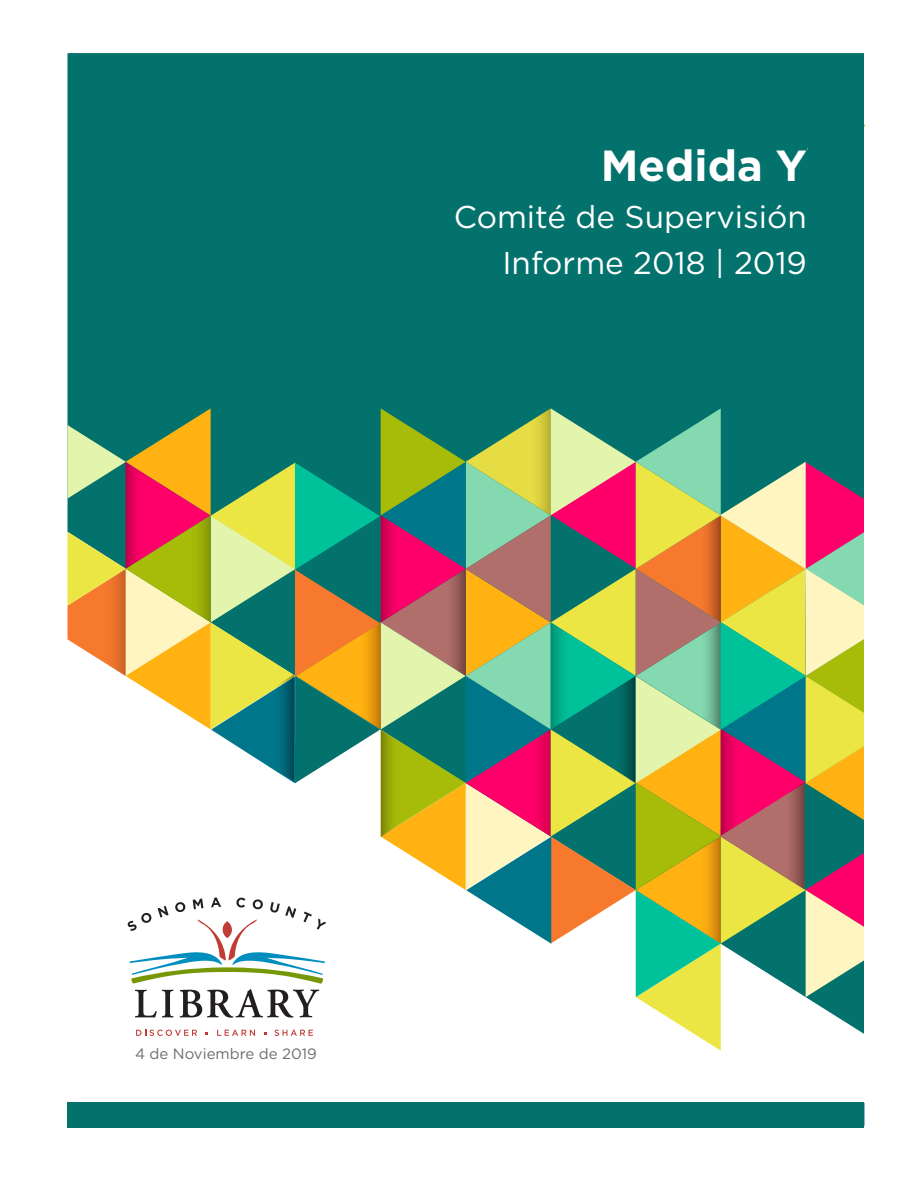
<style>
.page{position:relative;width:918px;height:1188px;background:#fff}
.page>*{position:absolute;margin:0;border:0;box-sizing:border-box;transform-origin:0 0}
.t1{font:700 45.15px "Gotham";color:#fff}
.t2{font:700 43.5px "Gotham";color:#fff}
.t3{font:32.1px "Gotham";color:#fff}
.t4{font:31.5px/46.5px "Gotham";color:#fff;text-align:right}
.t5{font:30px "Gotham";color:#fff}
.t6{font:15px "Gotham";color:#6d6e71}
.s1{font-size:32.1px}
</style>
<div class="page">
<div style="left:68px;top:1102px;width:796px;height:26px;background:#03716c"></div>
<div style="left:68px;top:53px;width:796px;height:355px;background:#03716c"></div>
<svg style="left:68px;top:408px;width:796px;height:643px"></svg>
<div style="left:411px;top:146px;width:396px;height:213px;background:#03716c"></div>
<h1 class="t1" style="left:572px;top:138px;width:238px">Measure Y</h1>
<p class="t3" style="left:465px;top:201px;width:343px">Oversight Committee</p>
<p class="t5" style="left:529px;top:254px;width:276px">2018 | 2019 <span class="s1">Report</span></p>
<h2 class="t2" style="left:601px;top:137px;width:208px">Medida Y</h2>
<p class="t4" style="left:454px;top:193px;width:355px">Comité de Supervisión<br>Informe 2018 | 2019</p>
<p class="t6" style="left:135px;top:1044px;width:183px">4 de Noviembre de 2019</p>
</div>
